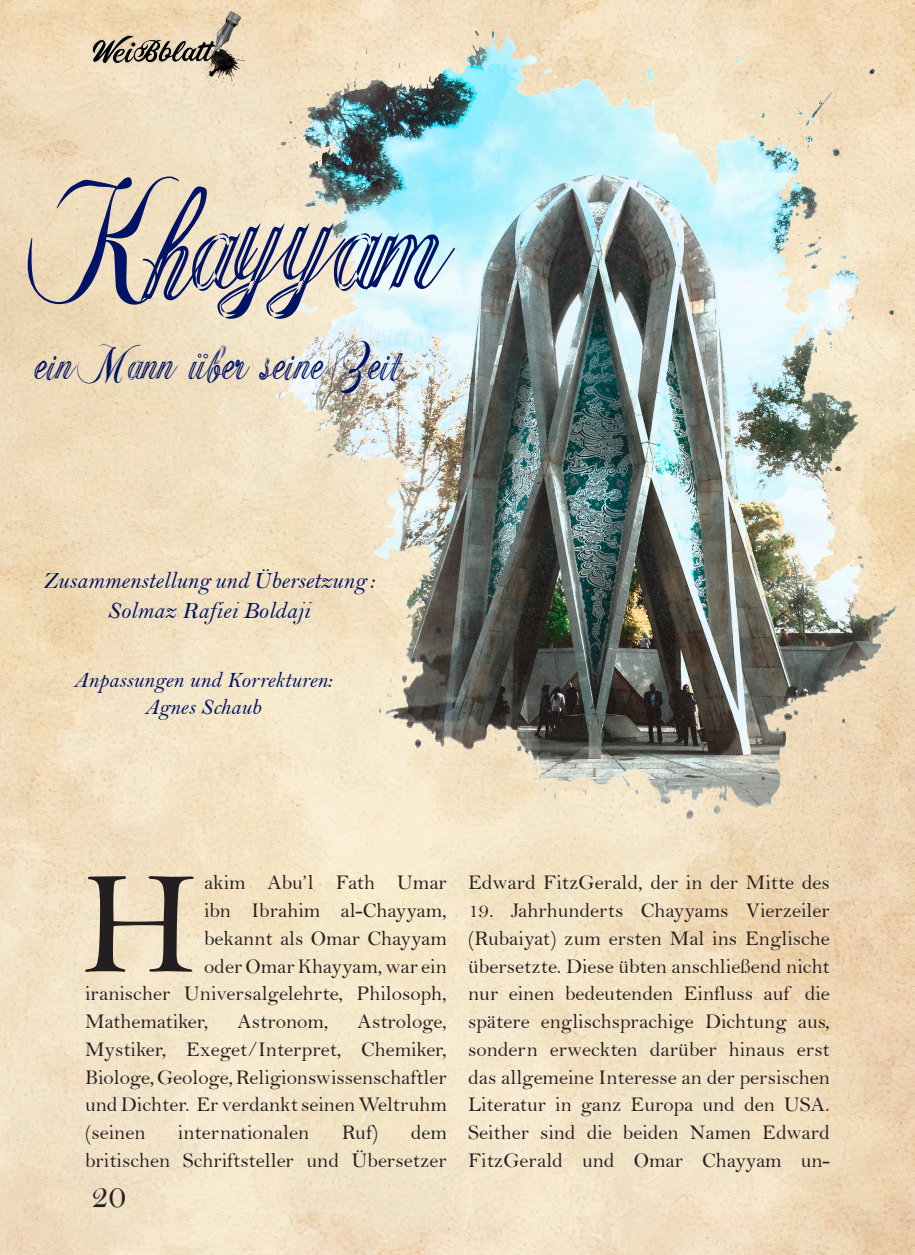
<style>
.page{position:relative;width:915px;height:1255px;background:#fff}
.page>*{position:absolute;margin:0;border:0;box-sizing:border-box;transform-origin:0 0}
.t1{font:149.4px "Bell";color:#231f20}
.Title2{font:91.5px "Gyiest Old";color:#001367}
.t2{font:34.5px "Bell";color:#231f20}
.Paragraph_Style_4{font:30px "Gyiest Old";color:#001367}
.t3{font:24px "Bell MT Italic";color:#001367}
.t4{font:22.5px "Bell MT Italic";color:#001367}
.t5{font:21px/27.8px "Bell";color:#231f20;text-align:justify}
</style>
<div class="page">
<img style="left:0;top:0;width:914px;height:1254px">
<img style="left:276px;top:0;width:632px;height:823px">
<p class="Title2" style="left:62px;top:192px;width:392px">Khayyam</p>
<p class="Paragraph_Style_4" style="left:38px;top:347px;width:367px">ein Mann über seine Zeit</p>
<p class="t3" style="left:43px;top:566px;width:333px">Zusammenstellung und Übersetzung :</p>
<p class="t3" style="left:107px;top:596px;width:204px">Solmaz Rafiei Boldaji</p>
<p class="t4" style="left:74px;top:666px;width:259px">Anpassungen und Korrekturen:</p>
<p class="t4" style="left:144px;top:693px;width:118px">Agnes Schaub</p>
<p class="t1" style="left:81px;top:834px;width:119px">H</p>
<p class="t5" style="left:204px;top:868px;width:244px">akim Abu’l Fath Umar</p>
<p class="t5" style="left:204px;top:896px;width:244px">ibn Ibrahim al-Chayyam,</p>
<p class="t5" style="left:204px;top:924px;width:244px">bekannt als Omar Chayyam</p>
<p class="t5" style="left:204px;top:951px;width:244px">oder Omar Khayyam, war ein</p>
<p class="t5" style="left:85px;top:979px;width:363px">iranischer Universalgelehrte, Philosoph,</p>
<p class="t5" style="left:85px;top:1007px;width:125px">Mathematiker,</p>
<p class="t5" style="left:237px;top:1007px;width:93px">Astronom,</p>
<p class="t5" style="left:85px;top:1007px;width:363px;text-indent:272px">Astrologe, Mystiker, Exeget/Interpret, Chemiker, Biologe, Geologe, Religionswissenschaftler und Dichter. Er verdankt seinen Weltruhm (seinen</p>
<p class="t5" style="left:178px;top:1118px;width:133px">internationalen</p>
<p class="t5" style="left:341px;top:1118px;width:38px">Ruf)</p>
<p class="t5" style="left:85px;top:1118px;width:363px;text-align:right">dem<br>britischen Schriftsteller und Übersetzer</p>
<p class="t2" style="left:91px;top:1175px;width:36px">20</p>
<h3 class="t2" style="left:85px;top:1168px;width:36px">20</h3>
<p class="t5" style="left:468px;top:868px;width:363px">Edward FitzGerald, der in der Mitte des</p>
<p class="t5" style="left:468px;top:896px;width:363px">19. Jahrhunderts Chayyams Vierzeiler (Rubaiyat) zum ersten Mal ins Englische übersetzte. Diese übten anschließend nicht nur einen bedeutenden Einfluss auf die spätere englischsprachige Dichtung aus, sondern erweckten darüber hinaus erst das allgemeine Interesse an der persischen Literatur in ganz Europa und den USA.<br>Seither sind die beiden Namen Edward FitzGerald und Omar Chayyam un-</p>
</div>
